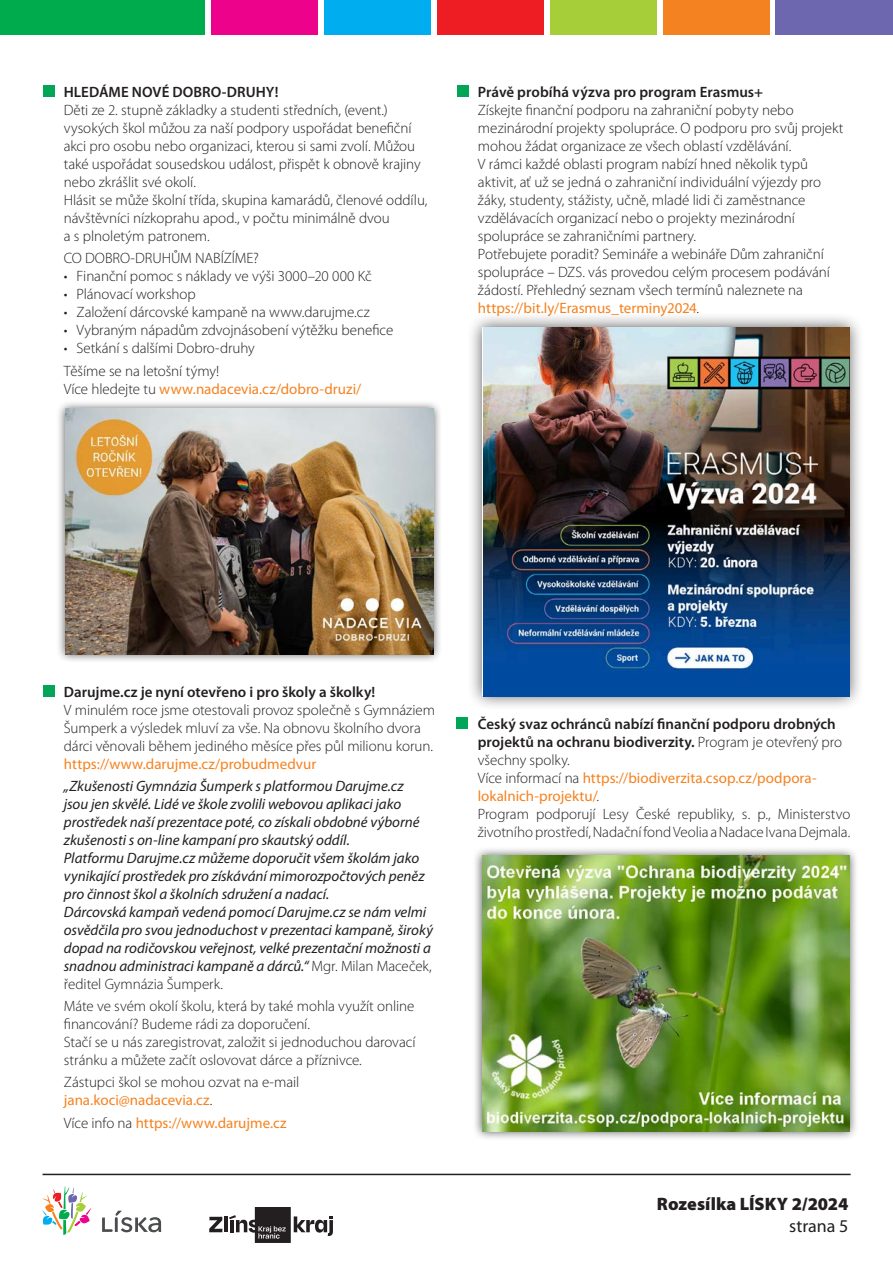
<style>
.page{position:relative;width:893px;height:1263px;background:#fff}
.page>*{position:absolute;margin:0;border:0;box-sizing:border-box;transform-origin:0 0}
.t1{font:900 18px "Myriad Pro";color:#231f20}
.t2{font:18px "Myriad Pro";color:#231f20}
.text{font:300 15px/18px "Myriad Pro";letter-spacing:-.005em;color:#231f20}
.text-2{font:italic 15px/18px "Myriad Pro";color:#231f20}
.text-3{font:15px/18px "Myriad Pro";color:#f58220}
.text-4{font:600 15px/18px "Myriad Pro";color:#231f20}
.s1{font-weight:300;color:#231f20}
.s2{font-weight:300;font-style:normal}
.s3{font-weight:300}
</style>
<div class="page">
<div style="left:0;top:0;width:205px;height:34px;background:#00ab4d"></div>
<div style="left:211px;top:0;width:107px;height:34px;background:#ed028c"></div>
<div style="left:324px;top:0;width:107px;height:34px;background:#00aeef"></div>
<div style="left:437px;top:0;width:107px;height:34px;background:#ee1d23"></div>
<div style="left:550px;top:0;width:107px;height:34px;background:#a6ce39"></div>
<div style="left:663px;top:0;width:107px;height:34px;background:#f58220"></div>
<div style="left:776px;top:0;width:117px;height:34px;background:#6c67ae"></div>
<svg style="left:102px;top:1211px;width:59px;height:21px"></svg>
<svg style="left:43px;top:1186px;width:48px;height:49px"></svg>
<hr style="left:43px;top:1174px;width:808px;height:1px;background:#231f20">
<svg style="left:209px;top:1217px;width:13px;height:15px"></svg>
<hr style="left:224px;top:1216px;width:4px;height:16px;background:#231f20">
<svg style="left:229px;top:1207px;width:104px;height:36px"></svg>
<div style="left:43px;top:85px;width:12px;height:12px;background:#00a656"></div>
<div style="left:457px;top:85px;width:12px;height:12px;background:#00a656"></div>
<div style="left:43px;top:685px;width:12px;height:12px;background:#00a656"></div>
<div style="left:467px;top:312px;width:397px;height:399px;background:#231f20;opacity:.75"></div>
<img style="left:483px;top:327px;width:366px;height:369px">
<div style="left:56px;top:400px;width:386px;height:263px;background:#231f20;opacity:.75"></div>
<img style="left:65px;top:409px;width:368px;height:245px">
<div style="left:456px;top:716px;width:12px;height:12px;background:#00a656"></div>
<div style="left:473px;top:846px;width:386px;height:295px;background:#231f20;opacity:.75"></div>
<img style="left:482px;top:856px;width:367px;height:275px">
<p class="text-4" style="left:64px;top:83px;width:216px">HLEDÁME NOVÉ DOBRO-DRUHY!</p>
<p class="text" style="left:64px;top:101px;width:358px">Děti ze 2. stupně základky a studenti středních, (event.) vysokých škol můžou za naší podpory uspořádat benefiční akci pro osobu nebo organizaci, kterou si sami zvolí. Můžou také uspořádat sousedskou událost, přispět k obnově krajiny nebo zkrášlit své okolí.</p>
<p class="text" style="left:64px;top:191px;width:365px">Hlásit se může školní třída, skupina kamarádů, členové oddílu, návštěvníci nízkoprahu apod., v počtu minimálně dvou<br>a s plnoletým patronem.</p>
<p class="text" style="left:64px;top:249px;width:197px">CO DOBRO-DRUHŮM NABÍZÍME?</p>
<p class="text" style="left:64px;top:267px;width:310px">• Finanční pomoc s náklady ve výši 3000–20 000 Kč</p>
<p class="text" style="left:64px;top:285px;width:134px">• Plánovací workshop</p>
<p class="text" style="left:64px;top:303px;width:307px">• Založení dárcovské kampaně na www.darujme.cz</p>
<p class="text" style="left:64px;top:321px;width:331px">• Vybraným nápadům zdvojnásobení výtěžku benefice</p>
<p class="text" style="left:64px;top:339px;width:193px">• Setkání s dalšími Dobro-druhy</p>
<p class="text" style="left:64px;top:361px;width:157px">Těšíme se na letošní týmy!</p>
<p class="text-3" style="left:64px;top:379px;width:299px"><span class="s1">Více hledejte tu</span> www.nadacevia.cz/dobro-druzi/</p>
<p class="text-4" style="left:478px;top:83px;width:287px">Právě probíhá výzva pro program Erasmus+</p>
<p class="text" style="left:478px;top:101px;width:367px">Získejte finanční podporu na zahraniční pobyty nebo mezinárodní projekty spolupráce. O podporu pro svůj projekt mohou žádat organizace ze všech oblastí vzdělávání.</p>
<p class="text" style="left:478px;top:155px;width:345px">V rámci každé oblasti program nabízí hned několik typů aktivit, ať už se jedná o zahraniční individuální výjezdy pro žáky, studenty, stážisty, učně, mladé lidi či zaměstnance vzdělávacích organizací nebo o projekty mezinárodní spolupráce se zahraničními partnery.</p>
<p class="text" style="left:478px;top:245px;width:353px">Potřebujete poradit? Semináře a webináře Dům zahraniční spolupráce – DZS. vás provedou celým procesem podávání žádostí. Přehledný seznam všech termínů naleznete na</p>
<p class="text-3" style="left:478px;top:299px;width:223px">https://bit.ly/Erasmus_terminy2024<span class="s1">.</span></p>
<p class="text-4" style="left:64px;top:682px;width:313px">Darujme.cz je nyní otevřeno i pro školy a školky!</p>
<p class="text" style="left:64px;top:700px;width:373px">V minulém roce jsme otestovali provoz společně s Gymnáziem<br>Šumperk a výsledek mluví za vše. Na obnovu školního dvora dárci věnovali během jediného měsíce přes půl milionu korun.</p>
<p class="text-3" style="left:64px;top:754px;width:254px">https://www.darujme.cz/probudmedvur</p>
<p class="text-2" style="left:64px;top:777px;width:357px">„Zkušenosti Gymnázia Šumperk s platformou Darujme.cz jsou jen skvělé. Lidé ve škole zvolili webovou aplikaci jako prostředek naší prezentace poté, co získali obdobné výborné zkušenosti s on-line kampaní pro skautský oddíl.</p>
<p class="text-2" style="left:64px;top:849px;width:362px">Platformu Darujme.cz můžeme doporučit všem školám jako vynikající prostředek pro získávání mimorozpočtových peněz pro činnost škol a školních sdružení a nadací.</p>
<p class="text-2" style="left:64px;top:903px;width:371px">Dárcovská kampaň vedená pomocí Darujme.cz se nám velmi osvědčila pro svou jednoduchost v prezentaci kampaně, široký dopad na rodičovskou veřejnost, velké prezentační možnosti a snadnou administraci kampaně a dárců.“ <span class="s2">Mgr. Milan Maceček, ředitel Gymnázia Šumperk.</span></p>
<p class="text" style="left:64px;top:997px;width:352px">Máte ve svém okolí školu, která by také mohla využít online financování? Budeme rádi za doporučení.</p>
<p class="text" style="left:64px;top:1033px;width:353px">Stačí se u nás zaregistrovat, založit si jednoduchou darovací stránku a můžete začít oslovovat dárce a příznivce.</p>
<p class="text" style="left:64px;top:1073px;width:237px">Zástupci škol se mohou ozvat na e-mail</p>
<p class="text-3" style="left:64px;top:1091px;width:150px">jana.koci@nadacevia.cz<span class="s1">.</span></p>
<p class="text-3" style="left:64px;top:1113px;width:224px"><span class="s1">Více info na</span> https://www.darujme.cz</p>
<p class="text-4" style="left:478px;top:714px;width:366px">Český svaz ochránců nabízí finanční podporu drobných projektů na ochranu biodiverzity. <span class="s3">Program je otevřený pro všechny spolky.</span></p>
<p class="text-3" style="left:478px;top:768px;width:340px"><span class="s1">Více informací na</span> https://biodiverzita.csop.cz/podpora&shy;lokalnich-projektu/<span class="s1">.</span></p>
<p class="text" style="left:478px;top:804px;width:374px">Program podporují Lesy České republiky, s. p., Ministerstvo životního prostředí, Nadační fond Veolia a Nadace Ivana Dejmala.</p>
<p class="t1" style="left:657px;top:1192px;width:193px">Rozesílka LÍSKY 2/2024</p>
<p class="t2" style="left:789px;top:1215px;width:61px">strana 5</p>
</div>
